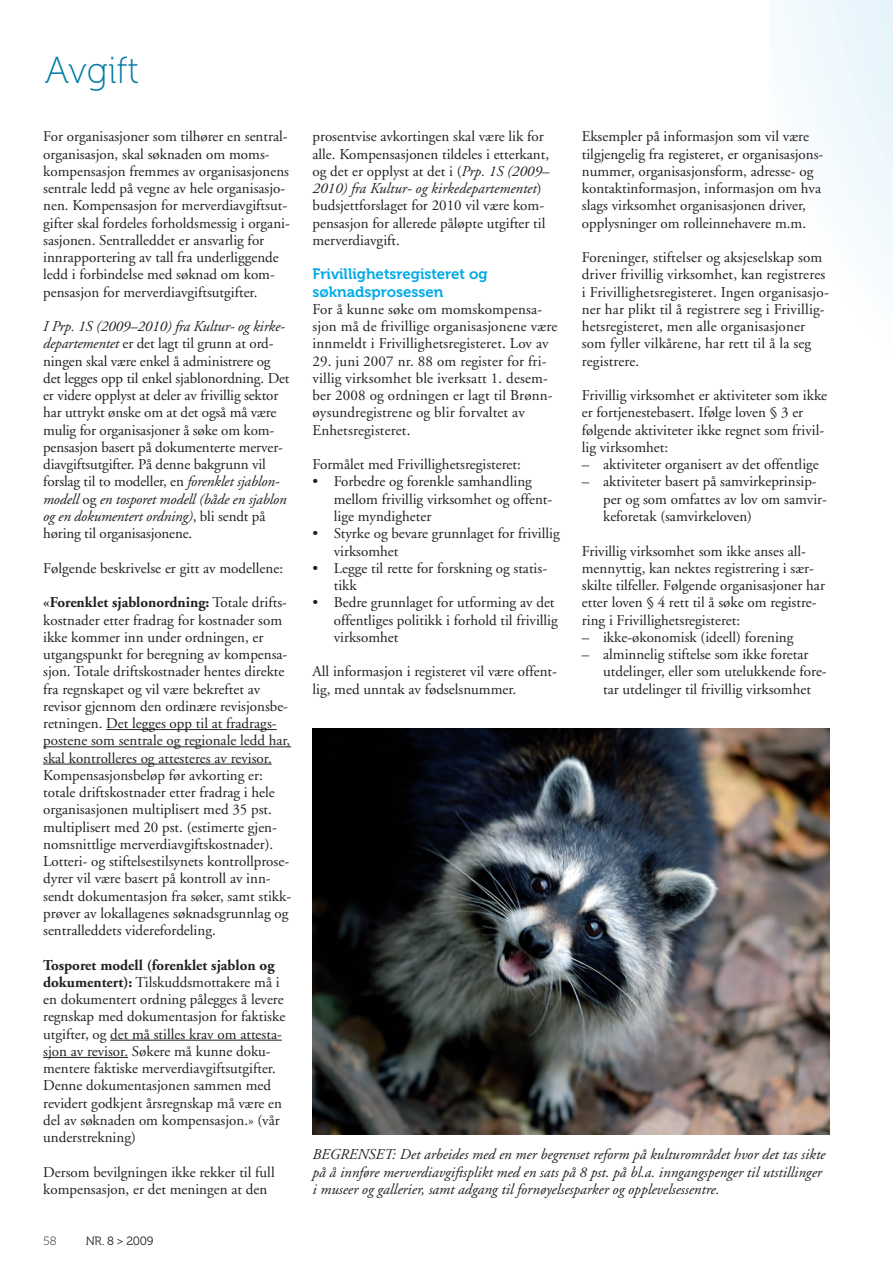
<style>
.page{position:relative;width:893px;height:1262px;background:#fff}
.page>*{position:absolute;margin:0;border:0;box-sizing:border-box;transform-origin:0 0}
.t1{font:37.5px "Museo 100";color:#007aa6}
.t2{font:15px/17.2px "Adobe Garamond";color:#231f20}
.t3{font:italic 15px/17.2px "Adobe Garamond";color:#231f20}
.t4{font:15px/17.2px "Museo 700";color:#00aae7}
.t5{font:12px "Museo 300";letter-spacing:-.02em;color:#231f20}
.t6{font:12px "Museo 100";color:#231f20}
.s1{font-style:italic}
.s2{font-weight:700}
</style>
<div class="page">
<div style="left:769px;top:0;width:124px;height:710px;background:linear-gradient(to bottom,#f2f9fd,#fff)"></div>
<hr style="left:106px;top:729px;width:171px;height:1px;background:#231f20">
<hr style="left:43px;top:746px;width:248px;height:1px;background:#231f20">
<hr style="left:43px;top:763px;width:229px;height:1px;background:#231f20">
<hr style="left:110px;top:1039px;width:172px;height:1px;background:#231f20">
<hr style="left:43px;top:1057px;width:85px;height:1px;background:#231f20">
<img style="left:312px;top:728px;width:518px;height:406px">
<h1 class="t1" style="left:45px;top:50px;width:96px">Avgift</h1>
<p class="t2" style="left:43px;top:128px;width:248px">For organisasjoner som tilhører en sentral&shy;organisasjon, skal søknaden om moms&shy;kompensasjon fremmes av organisasjonens sentrale ledd på vegne av hele organisasjo&shy;nen. Kompensasjon for merverdiavgiftsut&shy;gifter skal fordeles forholdsmessig i organi&shy;sasjonen. Sentralleddet er ansvarlig for innrapportering av tall fra underliggende ledd i forbindelse med søknad om kom&shy;pensasjon for merverdiavgiftsutgifter.</p>
<p class="t2" style="left:43px;top:318px;width:248px"><span class="s1">I Prp. 1S (2009–2010) fra Kultur- og kirke&shy;departementet</span> er det lagt til grunn at ord&shy;ningen skal være enkel å administrere og det legges opp til enkel sjablonordning. Det er videre opplyst at deler av frivillig sektor har uttrykt ønske om at det også må være mulig for organisasjoner å søke om kom&shy;pensasjon basert på dokumenterte merver&shy;diavgiftsutgifter. På denne bakgrunn vil forslag til to modeller, en <span class="s1">forenklet sjablon&shy;modell</span> og <span class="s1">en tosporet modell (både en sjablon og en dokumentert ordning)</span>, bli sendt på høring til organisasjonene.</p>
<p class="t2" style="left:43px;top:560px;width:241px">Følgende beskrivelse er gitt av modellene:</p>
<p class="t2" style="left:43px;top:594px;width:249px"><span class="s2">«Forenklet sjablonordning:</span> Totale drifts&shy;kostnader etter fradrag for kostnader som ikke kommer inn under ordningen, er utgangspunkt for beregning av kompensa&shy;sjon. Totale driftskostnader hentes direkte fra regnskapet og vil være bekreftet av revisor gjennom den ordinære revisjonsbe&shy;retningen. Det legges opp til at fradrags&shy;postene som sentrale og regionale ledd har, skal kontrolleres og attesteres av revisor.<br>Kompensasjonsbeløp før avkorting er: totale driftskostnader etter fradrag i hele organisasjonen multiplisert med 35 pst. multiplisert med 20 pst. (estimerte gjen&shy;nomsnittlige merverdiavgiftskostnader).<br>Lotteri- og stiftelsestilsynets kontrollprose&shy;dyrer vil være basert på kontroll av inn&shy;sendt dokumentasjon fra søker, samt stikk&shy;prøver av lokallagenes søknadsgrunnlag og sentralleddets viderefordeling.</p>
<p class="t2" style="left:43px;top:956px;width:244px"><span class="s2">Tosporet modell (forenklet sjablon og dokumentert):</span> Tilskuddsmottakere må i en dokumentert ordning pålegges å levere regnskap med dokumentasjon for faktiske utgifter, og det må stilles krav om attesta&shy;sjon av revisor. Søkere må kunne doku&shy;mentere faktiske merverdiavgiftsutgifter.<br>Denne dokumentasjonen sammen med revidert godkjent årsregnskap må være en del av søknaden om kompensasjon.» (vår understrekning)</p>
<p class="t2" style="left:43px;top:1163px;width:233px">Dersom bevilgningen ikke rekker til full kompensasjon, er det meningen at den</p>
<p class="t6" style="left:43px;top:1234px;width:15px">58</p>
<p class="t5" style="left:86px;top:1234px;width:69px">NR. 8 &gt; 2009</p>
<p class="t2" style="left:312px;top:128px;width:238px">prosentvise avkortingen skal være lik for alle. Kompensasjonen tildeles i etterkant, og det er opplyst at det i (<span class="s1">Prp. 1S (2009– 2010) fra Kultur- og kirkedepartementet</span>) budsjettforslaget for 2010 vil være kom&shy;pensasjon for allerede påløpte utgifter til merverdiavgift.</p>
<p class="t4" style="left:312px;top:266px;width:177px">Frivillighetsregisteret og søknadsprosessen</p>
<p class="t2" style="left:312px;top:301px;width:246px">For å kunne søke om momskompensa&shy;sjon må de frivillige organisasjonene være innmeldt i Frivillighetsregisteret. Lov av</p>
<p class="t2" style="left:312px;top:353px;width:242px">29. juni 2007 nr. 88 om register for fri&shy;villig virksomhet ble iverksatt 1. desem&shy;ber 2008 og ordningen er lagt til Brønn&shy;øysundregistrene og blir forvaltet av Enhetsregisteret.</p>
<p class="t2" style="left:312px;top:456px;width:210px">Formålet med Frivillighetsregisteret:</p>
<p class="t2" style="left:334px;top:473px;width:220px;text-indent:-21px">• Forbedre og forenkle samhandling mellom frivillig virksomhet og offent&shy;lige myndigheter</p>
<p class="t2" style="left:334px;top:525px;width:227px;text-indent:-21px">• Styrke og bevare grunnlaget for frivillig virksomhet</p>
<p class="t2" style="left:334px;top:560px;width:215px;text-indent:-21px">• Legge til rette for forskning og statis&shy;tikk</p>
<p class="t2" style="left:334px;top:594px;width:226px;text-indent:-21px">• Bedre grunnlaget for utforming av det offentliges politikk i forhold til frivillig virksomhet</p>
<p class="t2" style="left:312px;top:663px;width:246px">All informasjon i registeret vil være offent&shy;lig, med unntak av fødselsnummer.</p>
<p class="t2" style="left:582px;top:128px;width:243px">Eksempler på informasjon som vil være tilgjengelig fra registeret, er organisasjons&shy;nummer, organisasjonsform, adresse- og kontaktinformasjon, informasjon om hva slags virksomhet organisasjonen driver, opplysninger om rolleinnehavere m.m.</p>
<p class="t2" style="left:582px;top:249px;width:248px">Foreninger, stiftelser og aksjeselskap som driver frivillig virksomhet, kan registreres i Frivillighetsregisteret. Ingen organisasjo&shy;ner har plikt til å registrere seg i Frivillig&shy;hetsregisteret, men alle organisasjoner som fyller vilkårene, har rett til å la seg registrere.</p>
<p class="t2" style="left:582px;top:387px;width:247px">Frivillig virksomhet er aktiviteter som ikke er fortjenestebasert. Ifølge loven § 3 er følgende aktiviteter ikke regnet som frivil&shy;lig virksomhet:</p>
<p class="t2" style="left:582px;top:456px;width:238px">– aktiviteter organisert av det offentlige</p>
<p class="t2" style="left:603px;top:473px;width:225px;text-indent:-21px">– aktiviteter basert på samvirkeprinsip&shy;per og som omfattes av lov om samvir&shy;keforetak (samvirkeloven)</p>
<p class="t2" style="left:582px;top:542px;width:245px">Frivillig virksomhet som ikke anses all&shy;mennyttig, kan nektes registrering i sær&shy;skilte tilfeller. Følgende organisasjoner har etter loven § 4 rett til å søke om registre&shy;ring i Frivillighetsregisteret:</p>
<p class="t2" style="left:582px;top:629px;width:213px">– ikke-økonomisk (ideell) forening</p>
<p class="t2" style="left:603px;top:646px;width:225px;text-indent:-21px">– alminnelig stiftelse som ikke foretar utdelinger, eller som utelukkende fore&shy;tar utdelinger til frivillig virksomhet</p>
<p class="t3" style="left:312px;top:1146px;width:514px">BEGRENSET: Det arbeides med en mer begrenset reform på kulturområdet hvor det tas sikte på å innføre merverdiavgiftsplikt med en sats på 8 pst. på bl.a. inngangspenger til utstillinger i museer og gallerier, samt adgang til fornøyelsesparker og opplevelsessentre.</p>
</div>
